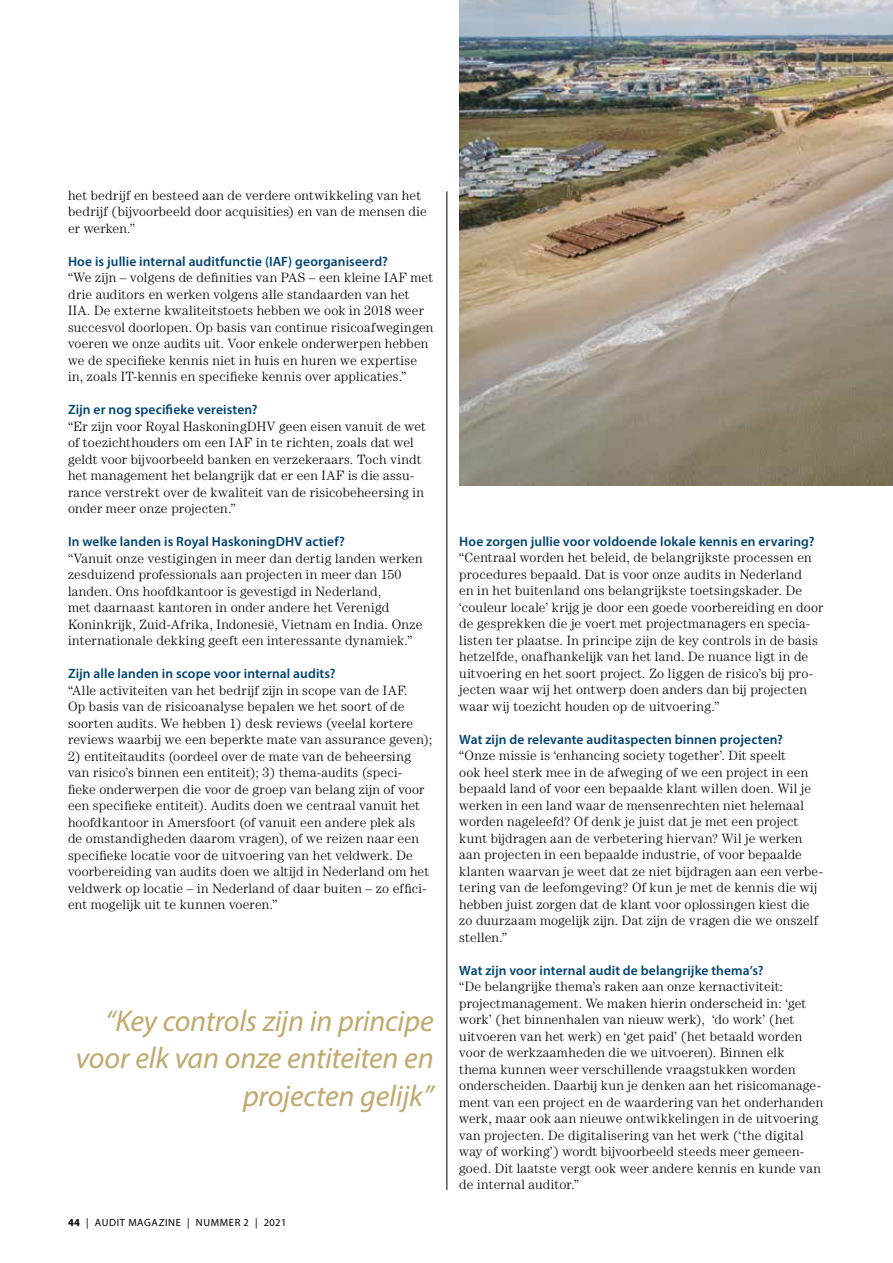
<style>
.page{position:relative;width:893px;height:1263px;background:#fff}
.page>*{position:absolute;margin:0;border:0;box-sizing:border-box;transform-origin:0 0}
.t1{font:italic 30px/37.5px "Myriad Pro";letter-spacing:-.01em;color:#c0a96e;text-align:right}
.t2{font:300 13.5px/16.5px "Century LT";letter-spacing:.015em;color:#000}
.t3{font:600 13.5px "Myriad Pro";letter-spacing:.01em;color:#004371}
.t4{font:10.5px "Myriad Pro";letter-spacing:.06em;color:#000}
.s1{font-weight:700}
</style>
<div class="page">
<hr style="left:446px;top:191px;width:1px;height:999px;background:#000">
<img style="left:459px;top:0;width:434px;height:485px">
<p class="t2" style="left:68px;top:186px;width:360px">het bedrijf en besteed aan de verdere ontwikkeling van het bedrijf (bijvoorbeeld door acquisities) en van de mensen die er werken.”</p>
<p class="t3" style="left:68px;top:252px;width:321px">Hoe is jullie internal auditfunctie (IAF) georganiseerd?</p>
<p class="t2" style="left:68px;top:269px;width:367px">“We zijn – volgens de definities van PAS – een kleine IAF met drie auditors en werken volgens alle standaarden van het IIA. De externe kwaliteitstoets hebben we ook in 2018 weer succesvol doorlopen. Op basis van continue risicoafwegingen voeren we onze audits uit. Voor enkele onderwerpen hebben we de specifieke kennis niet in huis en huren we expertise in, zoals IT-kennis en specifieke kennis over applicaties.”</p>
<p class="t3" style="left:68px;top:401px;width:191px">Zijn er nog specifieke vereisten?</p>
<p class="t2" style="left:68px;top:417px;width:360px">“Er zijn voor Royal HaskoningDHV geen eisen vanuit de wet of toezichthouders om een IAF in te richten, zoals dat wel geldt voor bijvoorbeeld banken en verzekeraars. Toch vindt het management het belangrijk dat er een IAF is die assu&shy;rance verstrekt over de kwaliteit van de risicobeheersing in onder meer onze projecten.”</p>
<p class="t3" style="left:68px;top:533px;width:278px">In welke landen is Royal HaskoningDHV actief?</p>
<p class="t2" style="left:68px;top:549px;width:356px">“Vanuit onze vestigingen in meer dan dertig landen werken zesduizend professionals aan projecten in meer dan 150 landen. Ons hoofdkantoor is gevestigd in Nederland,<br>met daarnaast kantoren in onder andere het Verenigd Koninkrijk, Zuid-Afrika, Indonesië, Vietnam en India. Onze internationale dekking geeft een interessante dynamiek.”</p>
<p class="t3" style="left:68px;top:665px;width:269px">Zijn alle landen in scope voor internal audits?</p>
<p class="t2" style="left:68px;top:681px;width:366px">“Alle activiteiten van het bedrijf zijn in scope van de IAF.<br>Op basis van de risicoanalyse bepalen we het soort of de soorten audits. We hebben 1) desk reviews (veelal kortere reviews waarbij we een beperkte mate van assurance geven);</p>
<p class="t2" style="left:68px;top:747px;width:363px">2) entiteitaudits (oordeel over de mate van de beheersing van risico’s binnen een entiteit); 3) thema-audits (speci&shy;fieke onderwerpen die voor de groep van belang zijn of voor een specifieke entiteit). Audits doen we centraal vanuit het hoofdkantoor in Amersfoort (of vanuit een andere plek als de omstandigheden daarom vragen), of we reizen naar een specifieke locatie voor de uitvoering van het veldwerk. De voorbereiding van audits doen we altijd in Nederland om het veldwerk op locatie – in Nederland of daar buiten – zo effici&shy;ënt mogelijk uit te kunnen voeren.”</p>
<h1 class="t1" style="left:76px;top:1001px;width:359px">“Key controls zijn in principe voor elk van onze entiteiten en projecten gelijk”</h1>
<p class="t4" style="left:68px;top:1216px;width:220px"><span class="s1">44</span> | AUDIT MAGAZINE | NUMMER 2 | 2021</p>
<p class="t3" style="left:459px;top:533px;width:357px">Hoe zorgen jullie voor voldoende lokale kennis en ervaring?</p>
<p class="t2" style="left:459px;top:549px;width:366px">“Centraal worden het beleid, de belangrijkste processen en procedures bepaald. Dat is voor onze audits in Nederland<br>en in het buitenland ons belangrijkste toetsingskader. De ‘couleur locale’ krijg je door een goede voorbereiding en door de gesprekken die je voert met projectmanagers en specia&shy;listen ter plaatse. In principe zijn de key controls in de basis hetzelfde, onafhankelijk van het land. De nuance ligt in de uitvoering en het soort project. Zo liggen de risico’s bij pro&shy;jecten waar wij het ontwerp doen anders dan bij projecten waar wij toezicht houden op de uitvoering.”</p>
<p class="t3" style="left:459px;top:731px;width:325px">Wat zijn de relevante auditaspecten binnen projecten?</p>
<p class="t2" style="left:459px;top:747px;width:365px">“Onze missie is ‘enhancing society together’. Dit speelt<br>ook heel sterk mee in de afweging of we een project in een bepaald land of voor een bepaalde klant willen doen. Wil je werken in een land waar de mensenrechten niet helemaal worden nageleefd? Of denk je juist dat je met een project kunt bijdragen aan de verbetering hiervan? Wil je werken aan projecten in een bepaalde industrie, of voor bepaalde klanten waarvan je weet dat ze niet bijdragen aan een verbe&shy;tering van de leefomgeving? Of kun je met de kennis die wij hebben juist zorgen dat de klant voor oplossingen kiest die zo duurzaam mogelijk zijn. Dat zijn de vragen die we onszelf stellen.”</p>
<p class="t3" style="left:459px;top:962px;width:306px">Wat zijn voor internal audit de belangrijke thema’s?</p>
<p class="t2" style="left:459px;top:978px;width:366px">“De belangrijke thema’s raken aan onze kernactiviteit: projectmanagement. We maken hierin onderscheid in: ‘get work’ (het binnenhalen van nieuw werk), ‘do work’ (het uitvoeren van het werk) en ‘get paid’ (het betaald worden voor de werkzaamheden die we uitvoeren). Binnen elk thema kunnen weer verschillende vraagstukken worden onderscheiden. Daarbij kun je denken aan het risicomanage&shy;ment van een project en de waardering van het onderhanden werk, maar ook aan nieuwe ontwikkelingen in de uitvoering van projecten. De digitalisering van het werk (‘the digital way of working’) wordt bijvoorbeeld steeds meer gemeen&shy;goed. Dit laatste vergt ook weer andere kennis en kunde van de internal auditor.”</p>
</div>
